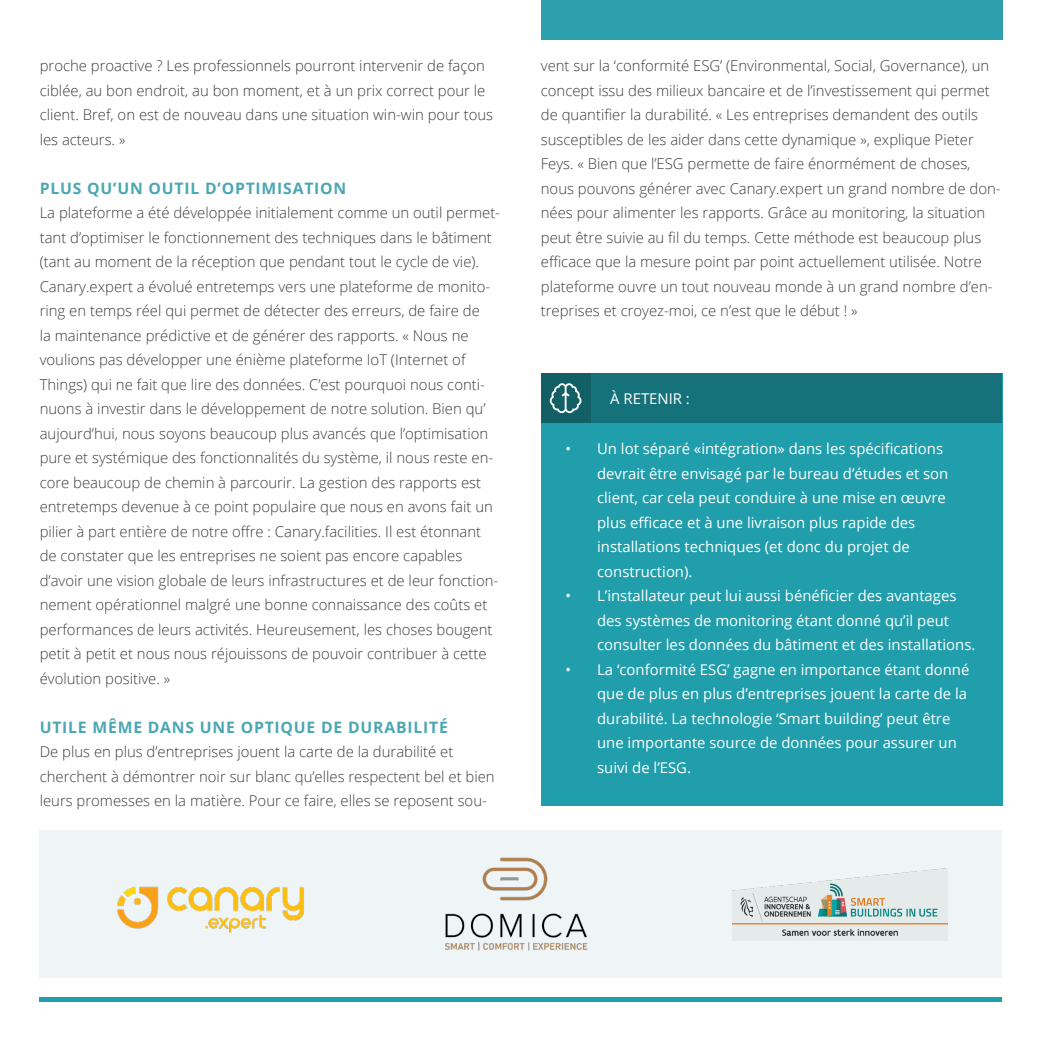
<style>
.page{position:relative;width:1042px;height:1042px;background:#fff}
.page>*{position:absolute;margin:0;border:0;box-sizing:border-box;transform-origin:0 0}
.t1{font:700 15.75px "Open Sans";letter-spacing:.05em;color:#4ba7b3}
.t2{font:300 14.88px/24.5px "Open Sans";color:#3c3c3b}
.t3{font:14.88px/24.5px "Open Sans";color:#fff}
</style>
<div class="page">
<div style="left:40px;top:831px;width:962px;height:147px;background:#eff5f7"></div>
<img style="left:732px;top:868px;width:215px;height:72px">
<div style="left:40px;top:997px;width:962px;height:5px;background:#209eab"></div>
<div style="left:541px;top:0;width:461px;height:40px;background:#2ca0ac"></div>
<img style="left:117px;top:886px;width:187px;height:47px">
<img style="left:445px;top:857px;width:143px;height:94px">
<div style="left:541px;top:373px;width:461px;height:433px;background:#209eab"></div>
<div style="left:541px;top:373px;width:49px;height:50px;background:#125f65"></div>
<div style="left:590px;top:373px;width:412px;height:50px;background:#16727a"></div>
<svg style="left:550px;top:383px;width:31px;height:30px"></svg>
<p class="t2" style="left:40px;top:53px;width:455px">proche proactive ? Les professionnels pourront intervenir de façon ciblée, au bon endroit, au bon moment, et à un prix correct pour le client. Bref, on est de nouveau dans une situation win-win pour tous les acteurs. »</p>
<p class="t1" style="left:40px;top:177px;width:308px">PLUS QU’UN OUTIL D’OPTIMISATION</p>
<p class="t2" style="left:40px;top:200px;width:462px">La plateforme a été développée initialement comme un outil permet&shy;tant d’optimiser le fonctionnement des techniques dans le bâtiment (tant au moment de la réception que pendant tout le cycle de vie).<br>Canary.expert a évolué entretemps vers une plateforme de monito&shy;ring en temps réel qui permet de détecter des erreurs, de faire de<br>la maintenance prédictive et de générer des rapports. « Nous ne voulions pas développer une énième plateforme IoT (Internet of Things) qui ne fait que lire des données. C’est pourquoi nous conti&shy;nuons à investir dans le développement de notre solution. Bien qu’ aujourd’hui, nous soyons beaucoup plus avancés que l’optimisation pure et systémique des fonctionnalités du système, il nous reste en&shy;core beaucoup de chemin à parcourir. La gestion des rapports est entretemps devenue à ce point populaire que nous en avons fait un pilier à part entière de notre offre : Canary.facilities. Il est étonnant de constater que les entreprises ne soient pas encore capables d’avoir une vision globale de leurs infrastructures et de leur fonction&shy;nement opérationnel malgré une bonne connaissance des coûts et performances de leurs activités. Heureusement, les choses bougent petit à petit et nous nous réjouissons de pouvoir contribuer à cette évolution positive. »</p>
<p class="t1" style="left:40px;top:716px;width:410px">UTILE MÊME DANS UNE OPTIQUE DE DURABILITÉ</p>
<p class="t2" style="left:40px;top:739px;width:456px">De plus en plus d’entreprises jouent la carte de la durabilité et cherchent à démontrer noir sur blanc qu’elles respectent bel et bien leurs promesses en la matière. Pour ce faire, elles se reposent sou-</p>
<p class="t2" style="left:541px;top:53px;width:461px">vent sur la ‘conformité ESG’ (Environmental, Social, Governance), un concept issu des milieux bancaire et de l’investissement qui permet de quantifier la durabilité. « Les entreprises demandent des outils susceptibles de les aider dans cette dynamique », explique Pieter Feys. « Bien que l’ESG permette de faire énormément de choses, nous pouvons générer avec Canary.expert un grand nombre de don&shy;nées pour alimenter les rapports. Grâce au monitoring, la situation peut être suivie au fil du temps. Cette méthode est beaucoup plus efficace que la mesure point par point actuellement utilisée. Notre plateforme ouvre un tout nouveau monde à un grand nombre d’en&shy;treprises et croyez-moi, ce n’est que le début ! »</p>
<p class="t3" style="left:610px;top:385px;width:81px">À RETENIR :</p>
<p class="t3" style="left:597px;top:436px;width:353px;text-indent:-32px">• Un lot séparé «intégration» dans les spécifications devrait être envisagé par le bureau d’études et son client, car cela peut conduire à une mise en œuvre plus efficace et à une livraison plus rapide des installations techniques (et donc du projet de construction).</p>
<p class="t3" style="left:597px;top:583px;width:380px;text-indent:-32px">• L’installateur peut lui aussi bénéficier des avantages des systèmes de monitoring étant donné qu’il peut consulter les données du bâtiment et des installations.</p>
<p class="t3" style="left:597px;top:657px;width:374px;text-indent:-32px">• La ‘conformité ESG’ gagne en importance étant donné que de plus en plus d’entreprises jouent la carte de la durabilité. La technologie ‘Smart building’ peut être une importante source de données pour assurer un suivi de l’ESG.</p>
</div>
